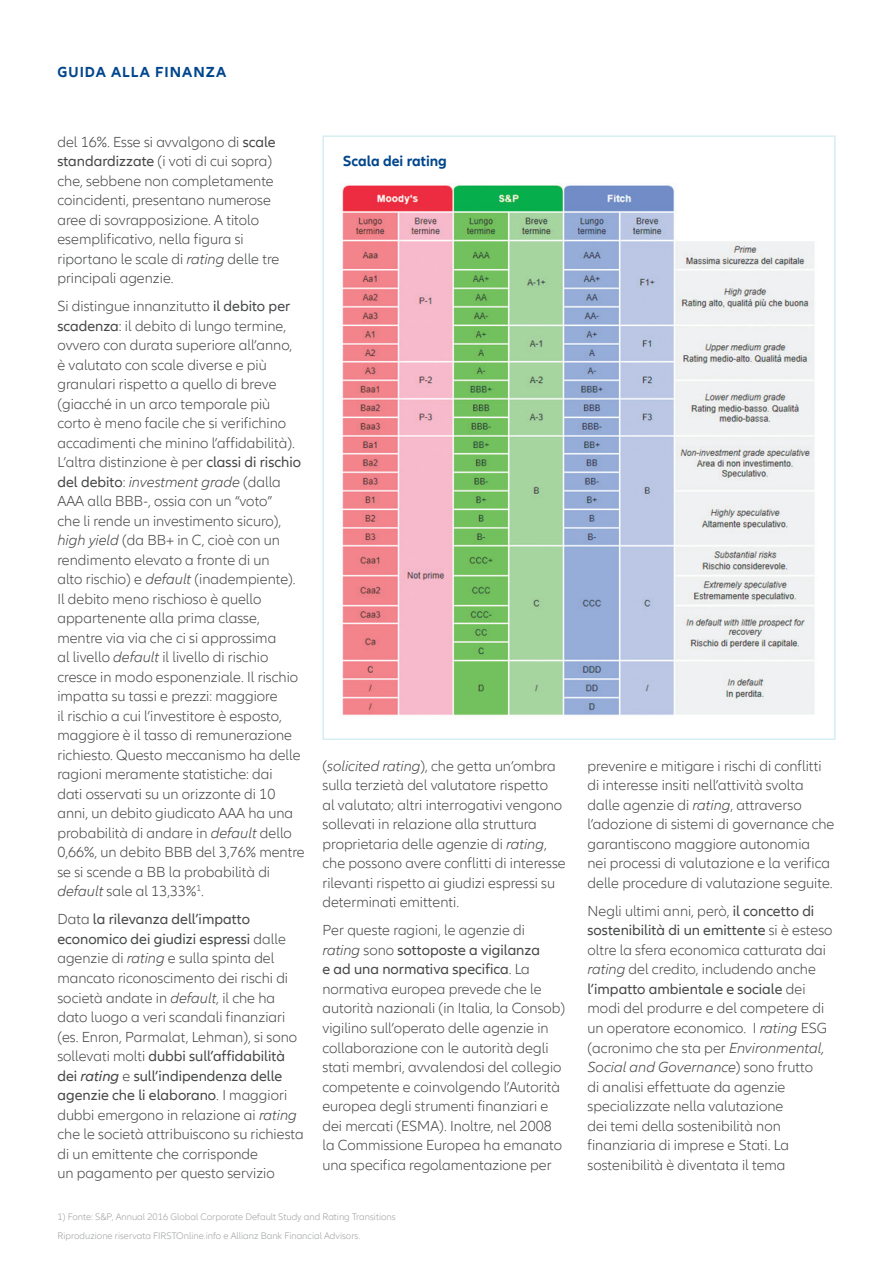
<style>
.page{position:relative;width:893px;height:1263px;background:#fff}
.page>*{position:absolute;margin:0;border:0;box-sizing:border-box;transform-origin:0 0}
.t1{font:300 15px/19.5px "Allianz Neo";color:#454647}
.t2{font:700 15px "Allianz Neo";letter-spacing:.07em;color:#01468c}
.t3{font:700 15px "Allianz Neo";color:#01468c}
.t4{font:300 9.75px "Allianz Neo";color:#9d9fa2}
.s1{font-weight:400}
.s2{font-style:italic}
.s3{font-weight:400;font-style:italic}
</style>
<div class="page">
<div style="left:322px;top:135px;width:514px;height:605px;border:2px solid #d5eef1"></div>
<img style="left:342px;top:184px;width:472px;height:532px">
<p class="t2" style="left:57px;top:63px;width:171px">GUIDA ALLA FINANZA</p>
<p class="t1" style="left:57px;top:133px;width:224px">del 16%. Esse si avvalgono di <span class="s1">scale standardizzate</span> (i voti di cui sopra) che, sebbene non completamente coincidenti, presentano numerose aree di sovrapposizione. A titolo esemplificativo, nella figura si riportano le scale di <span class="s2">rating</span> delle tre principali agenzie.</p>
<p class="t1" style="left:57px;top:297px;width:249px">Si distingue innanzitutto <span class="s1">il debito per scadenza</span>: il debito di lungo termine, ovvero con durata superiore all’anno,<br>è valutato con scale diverse e più granulari rispetto a quello di breve (giacché in un arco temporale più corto è meno facile che si verifichino accadimenti che minino l’affidabilità).<br>L’altra distinzione è per <span class="s1">classi di rischio del debito</span>: <span class="s2">investment grade</span> (dalla AAA alla BBB-, ossia con un “voto”<br>che li rende un investimento sicuro), <span class="s2">high yield</span> (da BB+ in C, cioè con un rendimento elevato a fronte di un<br>alto rischio) e <span class="s2">default</span> (inadempiente).<br>Il debito meno rischioso è quello appartenente alla prima classe, mentre via via che ci si approssima<br>al livello <span class="s2">default</span> il livello di rischio cresce in modo esponenziale. Il rischio impatta su tassi e prezzi: maggiore<br>il rischio a cui l’investitore è esposto, maggiore è il tasso di remunerazione richiesto. Questo meccanismo ha delle ragioni meramente statistiche: dai<br>dati osservati su un orizzonte di 10 anni, un debito giudicato AAA ha una probabilità di andare in <span class="s2">default</span> dello 0,66%, un debito BBB del 3,76% mentre se si scende a BB la probabilità di <span class="s2">default</span> sale al 13,33%<sup>1</sup>.</p>
<p class="t1" style="left:57px;top:910px;width:248px">Data <span class="s1">la rilevanza dell’impatto economico dei giudizi espressi</span> dalle agenzie di <span class="s2">rating</span> e sulla spinta del mancato riconoscimento dei rischi di società andate in <span class="s2">default</span>, il che ha dato luogo a veri scandali finanziari (es. Enron, Parmalat, Lehman), si sono sollevati molti <span class="s1">dubbi sull’affidabilità dei</span> <span class="s3">rating</span> e <span class="s1">sull’indipendenza delle agenzie che li elaborano</span>. I maggiori dubbi emergono in relazione ai <span class="s2">rating </span>che le società attribuiscono su richiesta di un emittente che corrisponde<br>un pagamento per questo servizio</p>
<p class="t3" style="left:343px;top:153px;width:106px">Scala dei rating</p>
<p class="t1" style="left:322px;top:757px;width:245px">(<span class="s2">solicited rating</span>), che getta un’ombra sulla terzietà del valutatore rispetto<br>al valutato; altri interrogativi vengono sollevati in relazione alla struttura proprietaria delle agenzie di <span class="s2">rating</span>, che possono avere conflitti di interesse rilevanti rispetto ai giudizi espressi su determinati emittenti.</p>
<p class="t1" style="left:322px;top:921px;width:244px">Per queste ragioni, le agenzie di <span class="s2">rating</span> sono <span class="s1">sottoposte a vigilanza<br>e ad una normativa specifica</span>. La normativa europea prevede che le autorità nazionali (in Italia, la Consob) vigilino sull’operato delle agenzie in collaborazione con le autorità degli stati membri, avvalendosi del collegio competente e coinvolgendo l’Autorità europea degli strumenti finanziari e dei mercati (ESMA). Inoltre, nel 2008 la Commissione Europea ha emanato una specifica regolamentazione per</p>
<p class="t4" style="left:57px;top:1211px;width:340px">1) Fonte: S&amp;P, Annual 2016 Global Corporate Default Study and Rating Transitions</p>
<p class="t4" style="left:57px;top:1230px;width:304px">Riproduzione riservata FIRSTOnline.info e Allianz Bank Financial Advisors.</p>
<p class="t1" style="left:587px;top:757px;width:248px">prevenire e mitigare i rischi di conflitti di interesse insiti nell’attività svolta dalle agenzie di <span class="s2">rating</span>, attraverso l’adozione di sistemi di governance che garantiscono maggiore autonomia<br>nei processi di valutazione e la verifica delle procedure di valutazione seguite.</p>
<p class="t1" style="left:587px;top:902px;width:247px">Negli ultimi anni, però, <span class="s1">il concetto di sostenibilità di un emittente</span> si è esteso oltre la sfera economica catturata dai <span class="s2">rating</span> del credito, includendo anche <span class="s1">l’impatto ambientale e sociale</span> dei modi del produrre e del competere di un operatore economico. I <span class="s2">rating</span> ESG (acronimo che sta per <span class="s2">Environmental, Social and Governance</span>) sono frutto<br>di analisi effettuate da agenzie specializzate nella valutazione<br>dei temi della sostenibilità non finanziaria di imprese e Stati. La sostenibilità è diventata il tema</p>
</div>
